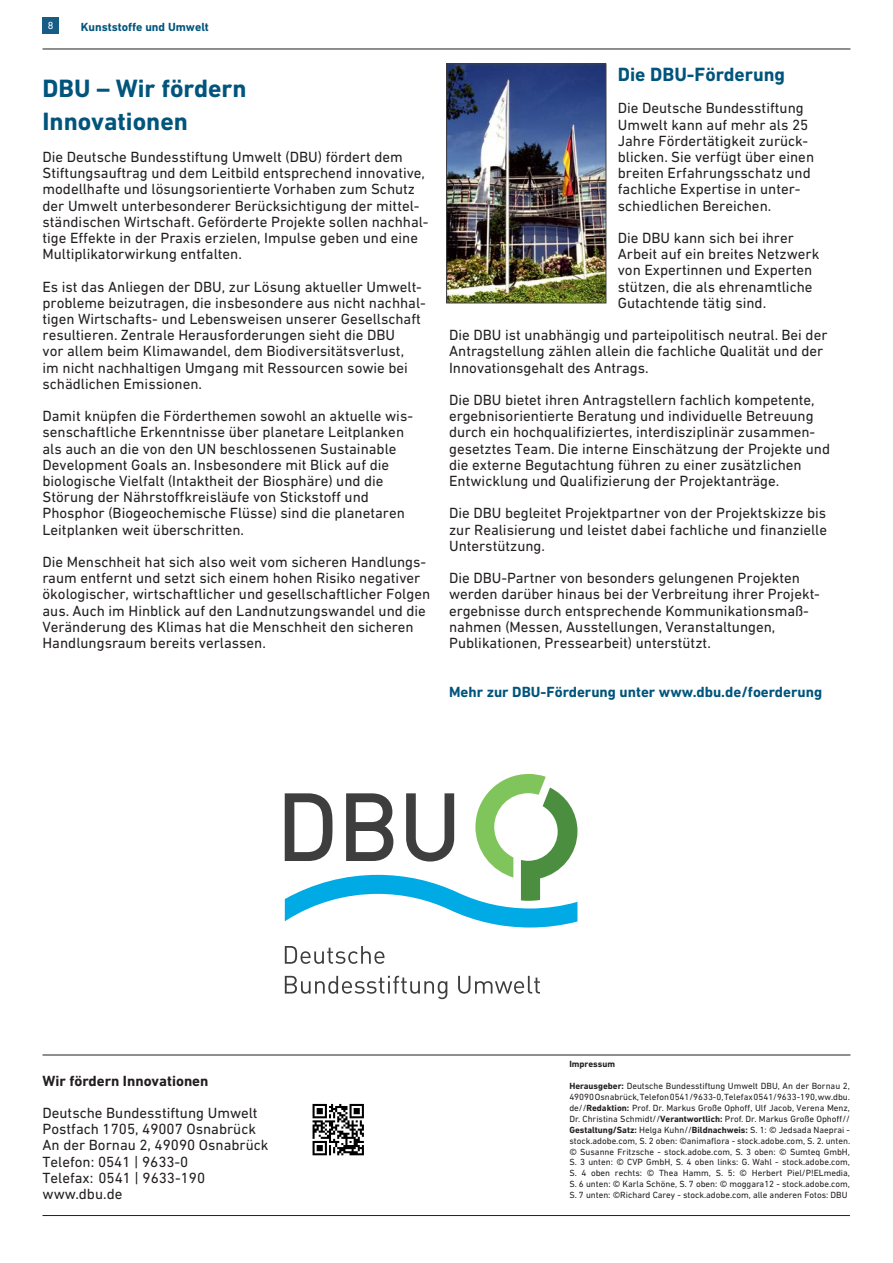
<style>
.page{position:relative;width:893px;height:1263px;background:#fff}
.page>*{position:absolute;margin:0;border:0;box-sizing:border-box;transform-origin:0 0}
.Überschrift_-_dklbla{font:700 25.5px/32.4px "DIN Next W1 G";color:#01547c}
.Überschrift_mittel{font:700 19.5px "DIN Next W1 G";color:#01547c}
.DinText{font:15px/16.2px "DIN Next W1 G";color:#231f20}
.kl_Überschrift{font:700 15px "DIN Next W1 G";color:#01547c}
.t1{font:700 15px "DIN Next W1 G";color:#231f20}
.t2{font:700 12px "DIN Next W1 G";color:#01547c}
.t3{font:10.5px "DIN Next W1 G";color:#fff}
.Impressum{font:9.15px/10.9px "DIN Next W1 G";color:#231f20;text-align:justify}
.Impressum-2{font:700 9.15px "DIN Next W1 G";color:#231f20}
.s1{font-weight:700}
</style>
<div class="page">
<hr style="left:43px;top:49px;width:807px;height:1px;background:#231f20">
<hr style="left:43px;top:1215px;width:807px;height:1px;background:#231f20">
<svg style="left:313px;top:1104px;width:51px;height:51px"></svg>
<hr style="left:43px;top:1054px;width:807px;height:1px;background:#231f20">
<svg style="left:285px;top:774px;width:292px;height:153px"></svg>
<svg style="left:285px;top:946px;width:99px;height:18px"></svg>
<svg style="left:285px;top:976px;width:162px;height:23px"></svg>
<svg style="left:458px;top:976px;width:82px;height:18px"></svg>
<div style="left:43px;top:17px;width:16px;height:16px;background:#165d85"></div>
<img style="left:448px;top:66px;width:156px;height:235px">
<div style="left:446px;top:64px;width:160px;height:239px;border:1px solid #3e3e3f"></div>
<p class="t3" style="left:48px;top:19px;width:7px">8</p>
<p class="t2" style="left:81px;top:20px;width:130px">Kunststoffe und Umwelt</p>
<p class="Überschrift_-_dklbla" style="left:43px;top:72px;width:205px">DBU – Wir fördern<br>Innovationen</p>
<p class="DinText" style="left:43px;top:149px;width:388px">Die Deutsche Bundesstiftung Umwelt (DBU) fördert dem Stiftungsauftrag und dem Leitbild entsprechend innovative, modellhafte und lösungsorientierte Vorhaben zum Schutz der Umwelt unterbesonderer Berücksichtigung der mittel&shy;ständischen Wirtschaft. Geförderte Projekte sollen nachhal&shy;tige Effekte in der Praxis erzielen, Impulse geben und eine Multiplikatorwirkung entfalten.</p>
<p class="DinText" style="left:43px;top:278px;width:385px">Es ist das Anliegen der DBU, zur Lösung aktueller Umwelt&shy;probleme beizutragen, die insbesondere aus nicht nachhal&shy;tigen Wirtschafts- und Lebensweisen unserer Gesellschaft resultieren. Zentrale Herausforderungen sieht die DBU<br>vor allem beim Klimawandel, dem Biodiversitätsverlust,<br>im nicht nachhaltigen Umgang mit Ressourcen sowie bei schädlichen Emissionen.</p>
<p class="DinText" style="left:43px;top:408px;width:372px">Damit knüpfen die Förderthemen sowohl an aktuelle wis&shy;senschaftliche Erkenntnisse über planetare Leitplanken als auch an die von den UN beschlossenen Sustainable Development Goals an. Insbesondere mit Blick auf die biologische Vielfalt (Intaktheit der Biosphäre) und die Störung der Nährstoffkreisläufe von Stickstoff und Phosphor (Biogeochemische Flüsse) sind die planetaren Leitplanken weit überschritten.</p>
<p class="DinText" style="left:43px;top:554px;width:389px">Die Menschheit hat sich also weit vom sicheren Handlungs&shy;raum entfernt und setzt sich einem hohen Risiko negativer ökologischer, wirtschaftlicher und gesellschaftlicher Folgen aus. Auch im Hinblick auf den Landnutzungswandel und die Veränderung des Klimas hat die Menschheit den sicheren Handlungsraum bereits verlassen.</p>
<p class="Überschrift_mittel" style="left:618px;top:63px;width:169px">Die DBU-Förderung</p>
<p class="DinText" style="left:618px;top:100px;width:198px">Die Deutsche Bundesstiftung<br>Umwelt kann auf mehr als 25<br>Jahre Fördertätigkeit zurück&shy;blicken. Sie verfügt über einen breiten Erfahrungsschatz und fachliche Expertise in unter&shy;schiedlichen Bereichen.</p>
<p class="DinText" style="left:618px;top:230px;width:203px">Die DBU kann sich bei ihrer<br>Arbeit auf ein breites Netzwerk von Expertinnen und Experten stützen, die als ehrenamtliche<br>Gutachtende tätig sind.</p>
<p class="DinText" style="left:449px;top:327px;width:380px">Die DBU ist unabhängig und parteipolitisch neutral. Bei der<br>Antragstellung zählen allein die fachliche Qualität und der<br>Innovationsgehalt des Antrags.</p>
<p class="DinText" style="left:449px;top:392px;width:383px">Die DBU bietet ihren Antragstellern fachlich kompetente, ergebnisorientierte Beratung und individuelle Betreuung durch ein hochqualifiziertes, interdisziplinär zusammen&shy;gesetztes Team. Die interne Einschätzung der Projekte und die externe Begutachtung führen zu einer zusätzlichen Entwicklung und Qualifizierung der Projektanträge.</p>
<p class="DinText" style="left:449px;top:505px;width:379px;text-align:justify">Die DBU begleitet Projektpartner von der Projektskizze bis zur Realisierung und leistet dabei fachliche und finanzielle Unterstützung.</p>
<p class="DinText" style="left:449px;top:570px;width:372px">Die DBU-Partner von besonders gelungenen Projekten werden darüber hinaus bei der Verbreitung ihrer Projekt&shy;ergebnisse durch entsprechende Kommunikationsmaß&shy;nahmen (Messen, Ausstellungen, Veranstaltungen, Publikationen, Pressearbeit) unterstützt.</p>
<p class="kl_Überschrift" style="left:449px;top:683px;width:375px">Mehr zur DBU-Förderung unter www.dbu.de/foerderung</p>
<p class="t1" style="left:43px;top:1072px;width:167px">Wir fördern Innovationen</p>
<p class="DinText" style="left:43px;top:1104px;width:217px">Deutsche Bundesstiftung Umwelt</p>
<p class="DinText" style="left:43px;top:1121px;width:215px">Postfach 1705, 49007 Osnabrück</p>
<p class="DinText" style="left:43px;top:1137px;width:228px">An der Bornau 2, 49090 Osnabrück</p>
<p class="DinText" style="left:43px;top:1153px;width:147px">Telefon: 0541 | 9633-0</p>
<p class="DinText" style="left:43px;top:1169px;width:164px">Telefax: 0541 | 9633-190</p>
<p class="DinText" style="left:43px;top:1185px;width:81px">www.dbu.de</p>
<p class="Impressum-2" style="left:569px;top:1059px;width:47px">Impressum</p>
<p class="Impressum" style="left:569px;top:1080px;width:282px"><span class="s1">Herausgeber:</span> Deutsche Bundesstiftung Umwelt DBU, An der Bornau 2, 49090 Osnabrück, Telefon 0541/9633-0, Telefax 0541/9633-190, ww.dbu. de//<span class="s1">Redaktion:</span> Prof. Dr. Markus Große Ophoff, Ulf Jacob, Verena Menz, Dr. Christina Schmidt//<span class="s1">Verantwortlich:</span> Prof. Dr. Markus Große Ophoff// <span class="s1">Gestaltung/Satz:</span> Helga Kuhn//<span class="s1">Bildnachweis:</span> S. 1: © Jedsada Naeprai - stock.adobe.com, S. 2 oben: ©animaflora - stock.adobe.com, S. 2. unten. © Susanne Fritzsche - stock.adobe.com, S. 3 oben: © Sumteq GmbH, S. 3 unten: © CVP GmbH, S. 4 oben links: G. Wahl - stock.adobe.com, S. 4 oben rechts: © Thea Hamm, S. 5: © Herbert Piel/P!ELmedia, S. 6 unten: © Karla Schöne, S. 7 oben: © moggara12 - stock.adobe.com, S. 7 unten: ©Richard Carey - stock.adobe.com, alle anderen Fotos: DBU</p>
</div>
